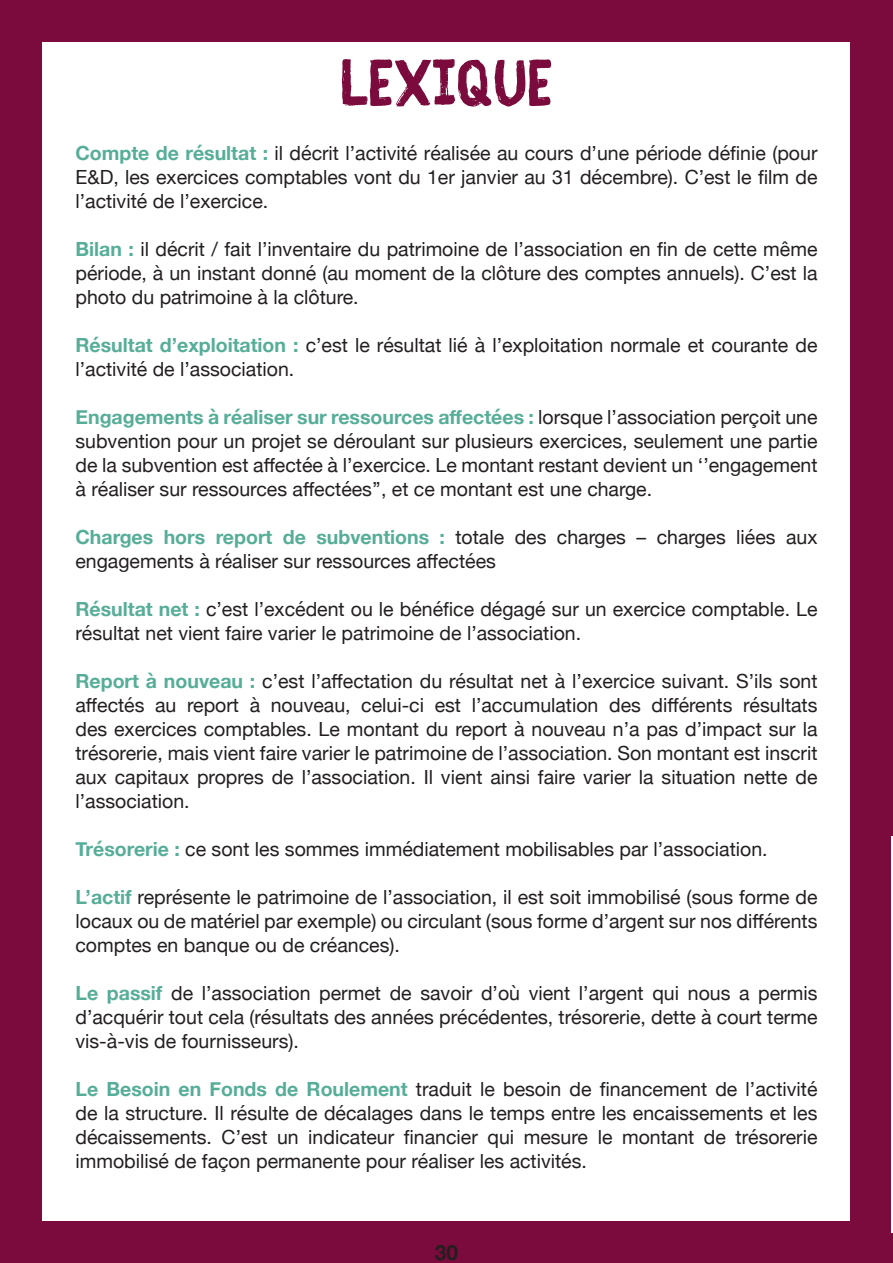
<style>
.page{position:relative;width:893px;height:1263px;background:#7a0b3c}
.page>*{position:absolute;margin:0;border:0;box-sizing:border-box;transform-origin:0 0}
.titre_de_sous_partie{font:72px "Fibre Vintage";color:#7a0b3c}
.t1{font:700 21px "Helvetica Neue";color:#231f20}
.Style_de_paragraphe{font:19.5px/24px "Helvetica Neue";color:#231f20;text-align:justify}
.s1{font-weight:700;color:#56ad98}
</style>
<div class="page">
<div style="left:43px;top:42px;width:807px;height:1179px;background:#fff"></div>
<hr style="left:891px;top:837px;width:2px;height:396px;background:#fff">
<p class="titre_de_sous_partie" style="left:340px;top:56px;width:214px">LEXIQUE</p>
<p class="Style_de_paragraphe" style="left:75px;top:142px;width:743px"><span class="s1">Compte de résultat :</span> il décrit l’activité réalisée au cours d’une période définie (pour E&amp;D, les exercices comptables vont du 1er janvier au 31 décembre). C’est le film de l’activité de l’exercice.</p>
<p class="Style_de_paragraphe" style="left:75px;top:238px;width:743px"><span class="s1">Bilan :</span> il décrit / fait l’inventaire du patrimoine de l’association en fin de cette même période, à un instant donné (au moment de la clôture des comptes annuels). C’est la photo du patrimoine à la clôture.</p>
<p class="Style_de_paragraphe" style="left:75px;top:334px;width:743px"><span class="s1">Résultat d’exploitation :</span> c’est le résultat lié à l’exploitation normale et courante de l’activité de l’association.</p>
<p class="Style_de_paragraphe" style="left:75px;top:406px;width:743px"><span class="s1">Engagements à réaliser sur ressources affectées :</span> lorsque l’association perçoit une subvention pour un projet se déroulant sur plusieurs exercices, seulement une partie de la subvention est affectée à l’exercice. Le montant restant devient un ‘’engagement à réaliser sur ressources affectées’’, et ce montant est une charge.</p>
<p class="Style_de_paragraphe" style="left:75px;top:526px;width:743px"><span class="s1">Charges hors report de subventions :</span> totale des charges – charges liées aux engagements à réaliser sur ressources affectées</p>
<p class="Style_de_paragraphe" style="left:75px;top:598px;width:743px"><span class="s1">Résultat net :</span> c’est l’excédent ou le bénéfice dégagé sur un exercice comptable. Le résultat net vient faire varier le patrimoine de l’association.</p>
<p class="Style_de_paragraphe" style="left:75px;top:670px;width:743px"><span class="s1">Report à nouveau :</span> c’est l’affectation du résultat net à l’exercice suivant. S’ils sont affectés au report à nouveau, celui-ci est l’accumulation des différents résultats des exercices comptables. Le montant du report à nouveau n’a pas d’impact sur la trésorerie, mais vient faire varier le patrimoine de l’association. Son montant est inscrit aux capitaux propres de l’association. Il vient ainsi faire varier la situation nette de l’association.</p>
<p class="Style_de_paragraphe" style="left:75px;top:838px;width:694px"><span class="s1">Trésorerie :</span> ce sont les sommes immédiatement mobilisables par l’association.</p>
<p class="Style_de_paragraphe" style="left:75px;top:886px;width:743px"><span class="s1">L’actif</span> représente le patrimoine de l’association, il est soit immobilisé (sous forme de locaux ou de matériel par exemple) ou circulant (sous forme d’argent sur nos différents comptes en banque ou de créances).</p>
<p class="Style_de_paragraphe" style="left:75px;top:982px;width:743px"><span class="s1">Le passif</span> de l’association permet de savoir d’où vient l’argent qui nous a permis d’acquérir tout cela (résultats des années précédentes, trésorerie, dette à court terme vis-à-vis de fournisseurs).</p>
<p class="Style_de_paragraphe" style="left:75px;top:1078px;width:743px"><span class="s1">Le Besoin en Fonds de Roulement</span> traduit le besoin de financement de l’activité de la structure. Il résulte de décalages dans le temps entre les encaissements et les décaissements. C’est un indicateur financier qui mesure le montant de trésorerie immobilisé de façon permanente pour réaliser les activités.</p>
<p class="t1" style="left:435px;top:1236px;width:25px">30</p>
</div>
